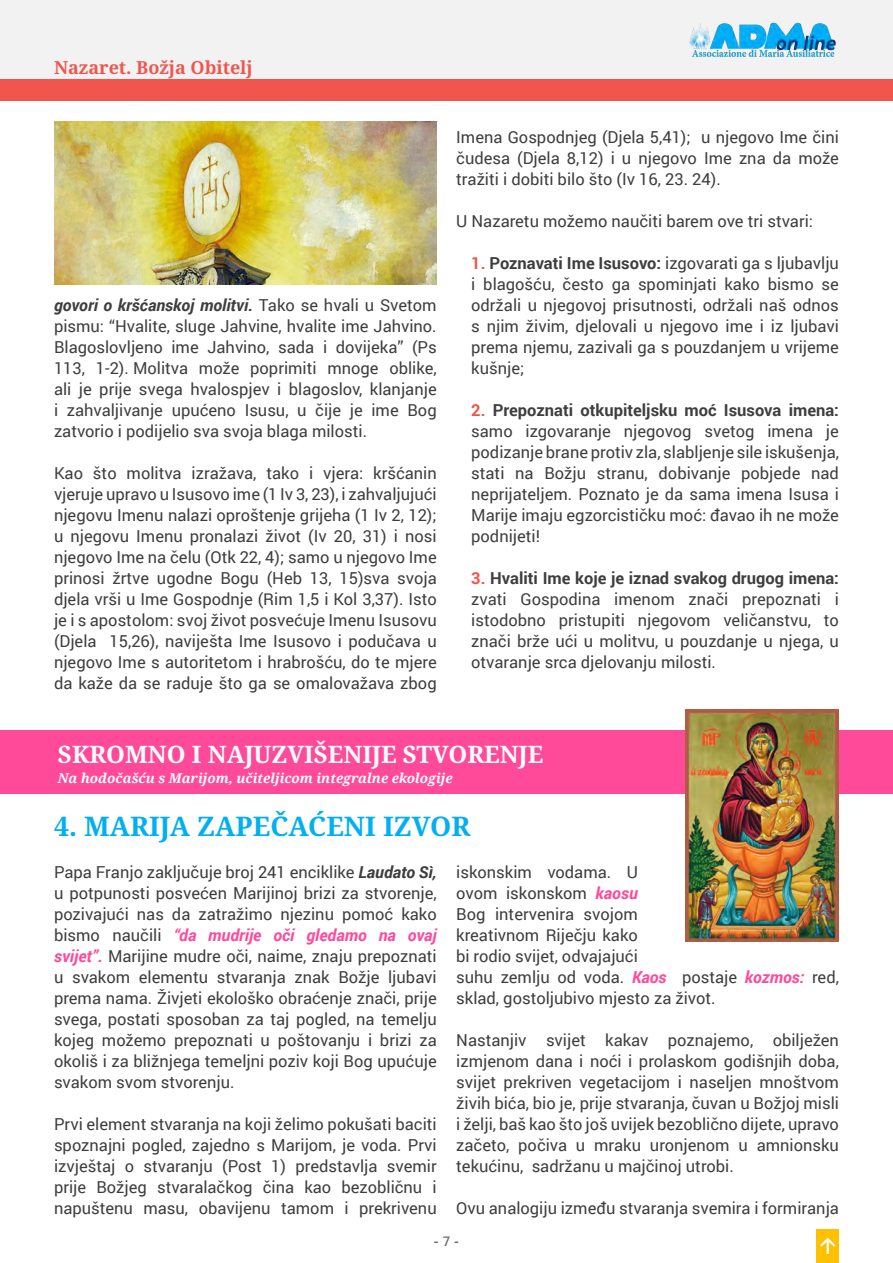
<style>
.page{position:relative;width:893px;height:1263px;background:#fff}
.page>*{position:absolute;margin:0;border:0;box-sizing:border-box;transform-origin:0 0}
.t1{font:700 27px "Noto Serif";color:#00b0f0}
.t2{font:700 24px "Noto Serif";color:#fff}
.t3{font:700 18px "Noto Serif";color:#f0564e}
.t4{font:16.5px/21px "Roboto";color:#3e3e3f;text-align:justify}
.t5{font:italic 700 13.5px "Noto Serif";color:#fff}
.t6{font:700 13.5px "Segoe UI";color:#6d6e70}
.s1{font-weight:700;font-style:italic}
.s2{font-weight:700;color:#f0564e}
.s3{font-weight:700}
.s4{font-weight:700;font-style:italic;color:#ff4a99}
.s5{font-weight:600}
</style>
<div class="page">
<div style="left:0;top:0;width:893px;height:80px;background:#f2f2f2"></div>
<img style="left:689px;top:22px;width:147px;height:35px">
<div style="left:816px;top:1229px;width:23px;height:34px;background:#ffc000"></div>
<svg style="left:820px;top:1237px;width:16px;height:17px"></svg>
<div style="left:0;top:80px;width:893px;height:20px;background:#f0564e"></div>
<img style="left:54px;top:122px;width:383px;height:163px">
<div style="left:0;top:731px;width:893px;height:63px;background:#ff4a99"></div>
<img style="left:686px;top:710px;width:153px;height:232px">
<p class="t3" style="left:54px;top:54px;width:200px">Nazaret. Božja Obitelj</p>
<p class="t4" style="left:54px;top:294px;width:384px"><span class="s1">govori o kršćanskoj molitvi.</span> Tako se hvali u Svetom pismu: “Hvalite, sluge Jahvine, hvalite ime Jahvino.<br>Blagoslovljeno ime Jahvino, sada i dovijeka” (Ps 113, 1-2). Molitva može poprimiti mnoge oblike, ali je prije svega hvalospjev i blagoslov, klanjanje i zahvaljivanje upućeno Isusu, u čije je ime Bog zatvorio i podijelio sva svoja blaga milosti.</p>
<p class="t4" style="left:54px;top:462px;width:384px">Kao što molitva izražava, tako i vjera: kršćanin vjeruje upravo u Isusovo ime (1 Iv 3, 23), i zahvaljujući njegovu Imenu nalazi oproštenje grijeha (1 Iv 2, 12); u njegovu Imenu pronalazi život (Iv 20, 31) i nosi njegovo Ime na čelu (Otk 22, 4); samo u njegovo Ime prinosi žrtve ugodne Bogu (Heb 13, 15)sva svoja djela vrši u Ime Gospodnje (Rim 1,5 i Kol 3,37). Isto je i s apostolom: svoj život posvećuje Imenu Isusovu (Djela 15,26), naviješta Ime Isusovo i podučava u njegovo Ime s autoritetom i hrabrošću, do te mjere da kaže da se raduje što ga se omalovažava zbog</p>
<p class="t4" style="left:456px;top:126px;width:384px">Imena Gospodnjeg (Djela 5,41); u njegovo Ime čini čudesa (Djela 8,12) i u njegovo Ime zna da može tražiti i dobiti bilo što (Iv 16, 23. 24).</p>
<p class="t4" style="left:456px;top:210px;width:358px">U Nazaretu možemo naučiti barem ove tri stvari:</p>
<p class="t4" style="left:471px;top:252px;width:369px"><span class="s2">1.</span> <span class="s3">Poznavati Ime Isusovo:</span> izgovarati ga s ljubavlju i blagošću, često ga spominjati kako bismo se održali u njegovoj prisutnosti, održali naš odnos s njim živim, djelovali u njegovo ime i iz ljubavi prema njemu, zazivali ga s pouzdanjem u vrijeme kušnje;</p>
<p class="t4" style="left:471px;top:399px;width:369px"><span class="s2">2.</span> <span class="s3">Prepoznati otkupiteljsku moć Isusova imena: </span>samo izgovaranje njegovog svetog imena je podizanje brane protiv zla, slabljenje sile iskušenja, stati na Božju stranu, dobivanje pobjede nad neprijateljem. Poznato je da sama imena Isusa i Marije imaju egzorcističku moć: đavao ih ne može podnijeti!</p>
<p class="t4" style="left:471px;top:567px;width:369px"><span class="s2">3.</span> <span class="s3">Hvaliti Ime koje je iznad svakog drugog imena: </span>zvati Gospodina imenom znači prepoznati i istodobno pristupiti njegovom veličanstvu, to znači brže ući u molitvu, u pouzdanje u njega, u otvaranje srca djelovanju milosti.</p>
<p class="t2" style="left:58px;top:737px;width:487px">SKROMNO I NAJUZVIŠENIJE STVORENJE</p>
<p class="t5" style="left:58px;top:768px;width:396px">Na hodočašću s Marijom, učiteljicom integralne ekologije</p>
<p class="t1" style="left:54px;top:807px;width:418px">4. MARIJA ZAPEČAĆENI IZVOR</p>
<p class="t4" style="left:54px;top:861px;width:384px">Papa Franjo zaključuje broj 241 enciklike <span class="s1">Laudato Sì, </span>u potpunosti posvećen Marijinoj brizi za stvorenje, pozivajući nas da zatražimo njezinu pomoć kako bismo naučili <span class="s4">“da mudrije oči gledamo na ovaj svijet”.</span> Marijine mudre oči, naime, znaju prepoznati u svakom elementu stvaranja znak Božje ljubavi prema nama. Živjeti ekološko obraćenje znači, prije svega, postati sposoban za taj pogled, na temelju kojeg možemo prepoznati u poštovanju i brizi za okoliš i za bližnjega temeljni poziv koji Bog upućuje svakom svom stvorenju.</p>
<p class="t4" style="left:54px;top:1113px;width:384px">Prvi element stvaranja na koji želimo pokušati baciti spoznajni pogled, zajedno s Marijom, je voda. Prvi izvještaj o stvaranju (Post 1) predstavlja svemir prije Božjeg stvaralačkog čina kao bezobličnu i napuštenu masu, obavijenu tamom i prekrivenu</p>
<p class="t4" style="left:456px;top:861px;width:384px;text-align:left">iskonskim vodama. U<br>ovom iskonskom <span class="s4">kaosu<br></span>Bog intervenira svojom<br>kreativnom Riječju kako<br>bi rodio svijet, odvajajući<br>suhu zemlju od voda. <span class="s4">Kaos</span> postaje <span class="s4">kozmos:</span> red, sklad, gostoljubivo mjesto za život.</p>
<p class="t4" style="left:456px;top:1029px;width:384px">Nastanjiv svijet kakav poznajemo, obilježen izmjenom dana i noći i prolaskom godišnjih doba, svijet prekriven vegetacijom i naseljen mnoštvom živih bića, bio je, prije stvaranja, čuvan u Božjoj misli i želji, baš kao što još uvijek bezoblično dijete, upravo začeto, počiva u mraku uronjenom u amnionsku tekućinu, sadržanu u majčinoj utrobi.</p>
<p class="t4" style="left:456px;top:1197px;width:384px">Ovu analogiju između stvaranja svemira i formiranja</p>
<p class="t6" style="left:434px;top:1229px;width:27px">- <span class="s5">7</span> -</p>
</div>
